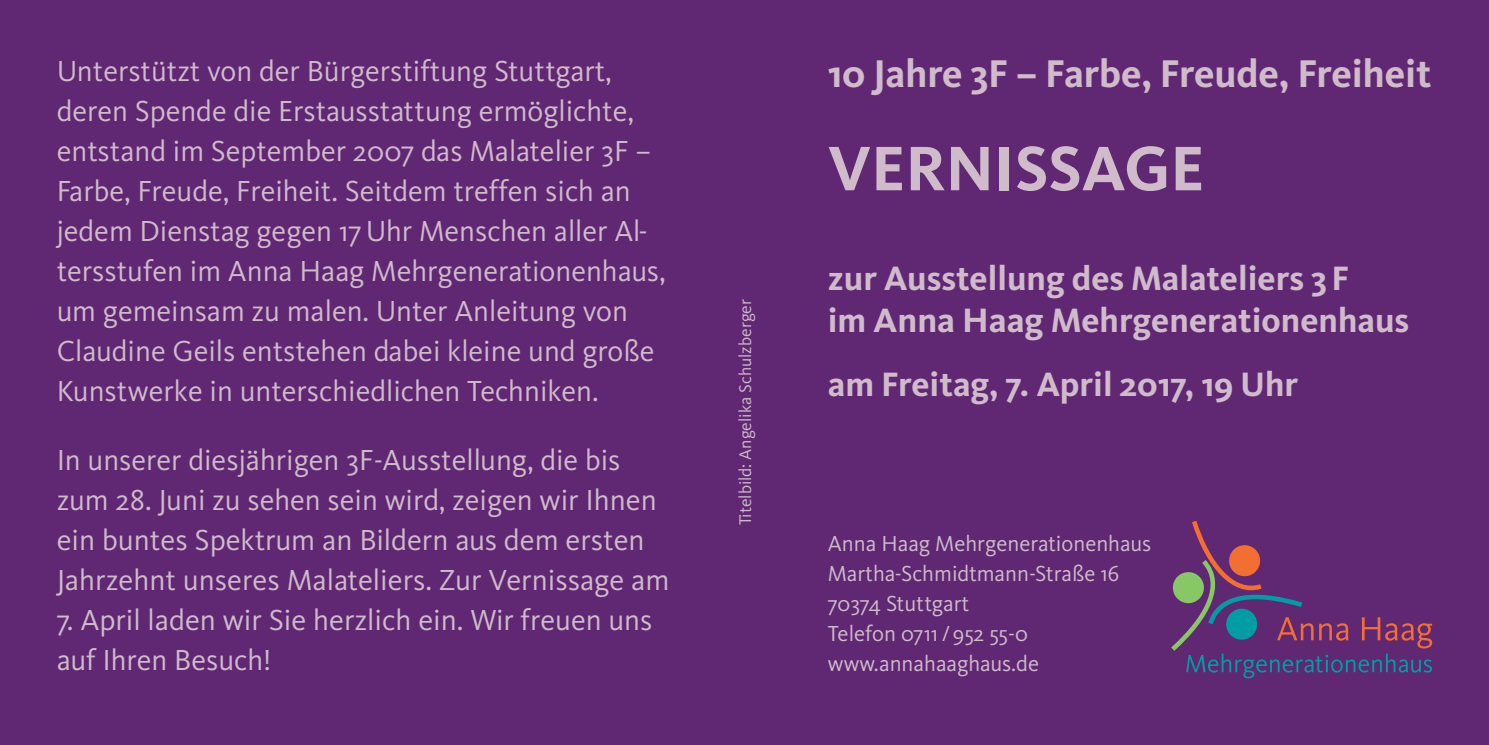
<style>
.page{position:relative;width:1489px;height:745px;background:#fff}
.page>*{position:absolute;margin:0;border:0;box-sizing:border-box;transform-origin:0 0}
.t1{font:700 65px "Kievit";color:#d0bbcb}
.t2{font:700 40px "Kievit";letter-spacing:-.005em;color:#d0bbcb}
.t3{font:700 35px/42.5px "Kievit";color:#d0bbcb}
.t4{font:30px/40px "Kievit";color:#d0bbcb}
.t5{font:22.5px/30px "Kievit";color:#d0bbcb}
.t6{font:17.5px "Kievit";color:#d0bbcb}
</style>
<div class="page">
<div style="left:0;top:0;width:1488px;height:744px;background:#602773"></div>
<svg style="left:1171px;top:521px;width:260px;height:157px"></svg>
<p class="t4" style="left:57px;top:51px;width:610px">Unterstützt von der Bürgerstiftung Stuttgart, deren Spende die Erstausstattung ermöglichte, entstand im September 2007 das Malatelier 3F – Farbe, Freude, Freiheit. Seitdem treffen sich an jedem Dienstag gegen 17Uhr Menschen aller Al&shy;tersstufen im Anna Haag Mehrgenerationenhaus, um gemeinsam zu malen. Unter Anleitung von Claudine Geils entstehen dabei kleine und große Kunstwerke in unterschiedlichen Techniken.</p>
<p class="t4" style="left:57px;top:439px;width:614px">In unserer diesjährigen 3F-Ausstellung, die bis zum 28. Juni zu sehen sein wird, zeigen wir Ihnen ein buntes Spektrum an Bildern aus dem ersten Jahrzehnt unseres Malateliers. Zur Vernissage am</p>
<p class="t4" style="left:57px;top:599px;width:597px">7. April laden wir Sie herzlich ein. Wir freuen uns auf Ihren Besuch!</p>
<p class="t6" style="left:734px;top:525px;width:228px;rotate:-90deg">Titelbild: Angelika Schulzberger</p>
<h2 class="t2" style="left:827px;top:49px;width:605px">10 Jahre 3F – Farbe, Freude, Freiheit</h2>
<h1 class="t1" style="left:827px;top:129px;width:378px">VERNISSAGE</h1>
<p class="t3" style="left:827px;top:256px;width:583px">zur Ausstellung des Malateliers 3F<br>im Anna Haag Mehrgenerationenhaus</p>
<p class="t3" style="left:827px;top:362px;width:472px">am Freitag, 7. April 2017, 19 Uhr</p>
<p class="t5" style="left:827px;top:527px;width:325px">Anna Haag Mehrgenerationenhaus<br>Martha-Schmidtmann-Straße 16<br>70374 Stuttgart<br>Telefon 0711 /952 55-0 www.annahaaghaus.de</p>
</div>
